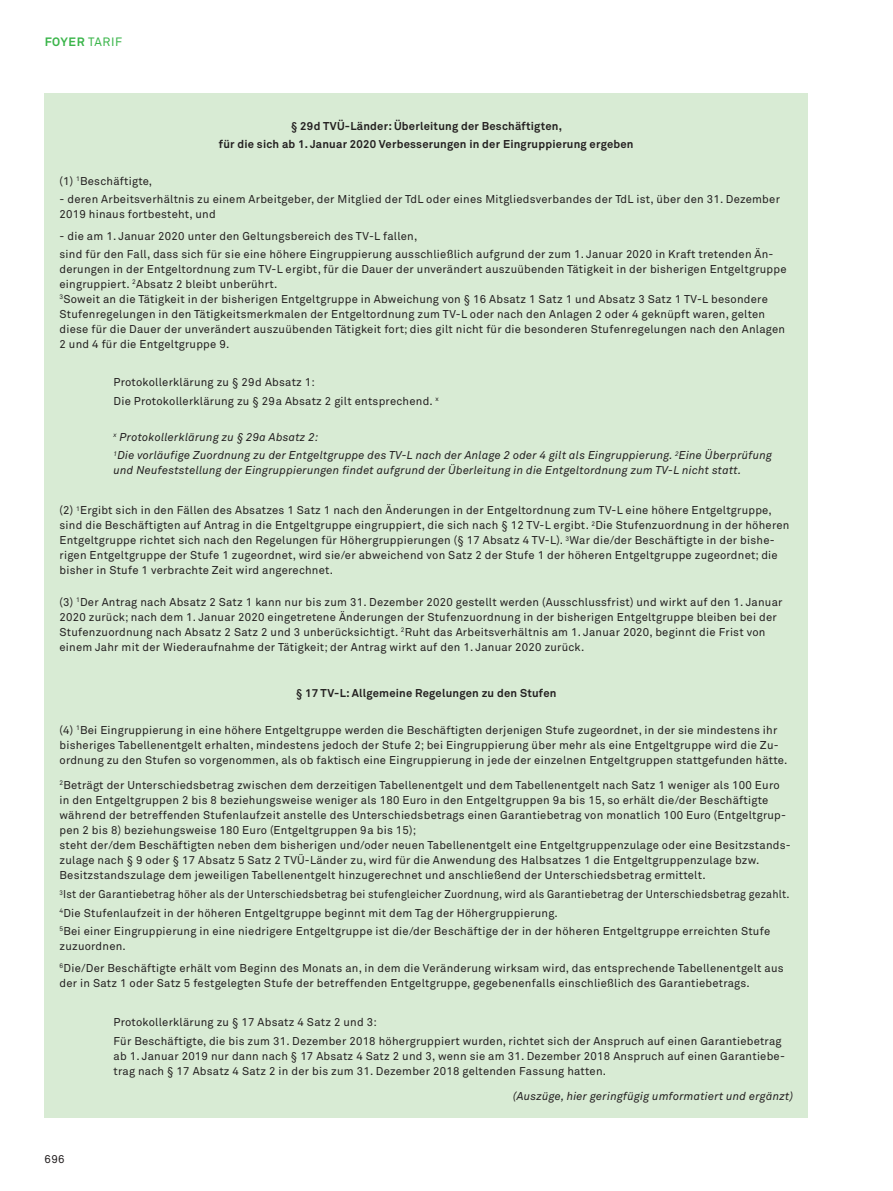
<style>
.page{position:relative;width:893px;height:1191px;background:#fff}
.page>*{position:absolute;margin:0;border:0;box-sizing:border-box;transform-origin:0 0}
.Kopfzeile_Foyer{font:700 12px "Akkurat Pro";letter-spacing:.045em;color:#3ab54a}
.Seitenzahl_links{font:11.25px/15px "Akkurat Pro";letter-spacing:.02em;color:#231f20}
.t1{font:italic 11.25px/15px "Akkurat Pro";letter-spacing:.02em;color:#231f20}
.t2{font:700 11.25px "Akkurat Pro";letter-spacing:.02em;color:#231f20}
.Seitenzahl_links-2{font:11.25px "Akkurat Pro";letter-spacing:.02em;color:#231f20;scale:.94 1}
.s1{font-weight:400}
</style>
<div class="page">
<div style="left:45px;top:94px;width:763px;height:1023px;background:#d8ebd4"></div>
<p class="Kopfzeile_Foyer" style="left:45px;top:34px;width:79px">FOYER <span class="s1">TARIF</span></p>
<p class="t2" style="left:291px;top:119px;width:272px">§ 29d TVÜ-Länder: Überleitung der Beschäftigten,</p>
<p class="t2" style="left:219px;top:138px;width:416px">für die sich ab 1. Januar 2020 Verbesserungen in der Eingruppierung ergeben</p>
<p class="Seitenzahl_links" style="left:60px;top:174px;width:94px">(1) <sup>1</sup>Beschäftigte,</p>
<p class="Seitenzahl_links" style="left:60px;top:192px;width:722px">- deren Arbeitsverhältnis zu einem Arbeitgeber, der Mitglied der TdL oder eines Mitgliedsverbandes der TdL ist, über den 31. Dezember<br>2019 hinaus fortbesteht, und</p>
<p class="Seitenzahl_links" style="left:60px;top:228px;width:359px">- die am 1. Januar 2020 unter den Geltungsbereich des TV-L fallen,</p>
<p class="Seitenzahl_links" style="left:60px;top:247px;width:728px">sind für den Fall, dass sich für sie eine höhere Eingruppierung ausschließlich aufgrund der zum 1. Januar 2020 in Kraft tretenden Än&shy;derungen in der Entgeltordnung zum TV-L ergibt, für die Dauer der unverändert auszuübenden Tätigkeit in der bisherigen Entgeltgruppe eingruppiert. <sup>2</sup>Absatz 2 bleibt unberührt.<br><sup>3</sup>Soweit an die Tätigkeit in der bisherigen Entgeltgruppe in Abweichung von § 16 Absatz 1 Satz 1 und Absatz 3 Satz 1 TV-L besondere Stufenregelungen in den Tätigkeitsmerkmalen der Entgeltordnung zum TV-L oder nach den Anlagen 2 oder 4 geknüpft waren, gelten diese für die Dauer der unverändert auszuübenden Tätigkeit fort; dies gilt nicht für die besonderen Stufenregelungen nach den Anlagen 2 und 4 für die Entgeltgruppe 9.</p>
<p class="Seitenzahl_links" style="left:114px;top:375px;width:203px">Protokollerklärung zu § 29d Absatz 1:</p>
<p class="Seitenzahl_links" style="left:114px;top:393px;width:327px">Die Protokollerklärung zu § 29a Absatz 2 gilt entsprechend. <sup>x</sup></p>
<p class="t1" style="left:114px;top:430px;width:206px"><sup>x</sup> Protokollerklärung zu § 29a Absatz 2:</p>
<p class="t1" style="left:114px;top:448px;width:660px"><sup>1</sup>Die vorläufige Zuordnung zu der Entgeltgruppe des TV-L nach der Anlage 2 oder 4 gilt als Eingruppierung. <sup>2</sup>Eine Überprüfung und Neufeststellung der Eingruppierungen findet aufgrund der Überleitung in die Entgeltordnung zum TV-L nicht statt.</p>
<p class="Seitenzahl_links" style="left:60px;top:503px;width:731px">(2) <sup>1</sup>Ergibt sich in den Fällen des Absatzes 1 Satz 1 nach den Änderungen in der Entgeltordnung zum TV-L eine höhere Entgeltgruppe, sind die Beschäftigten auf Antrag in die Entgeltgruppe eingruppiert, die sich nach § 12 TV-L ergibt. <sup>2</sup>Die Stufenzuordnung in der höheren Entgeltgruppe richtet sich nach den Regelungen für Höhergruppierungen (§ 17 Absatz 4 TV-L). <sup>3</sup>War die/der Beschäftigte in der bishe&shy;rigen Entgeltgruppe der Stufe 1 zugeordnet, wird sie/er abweichend von Satz 2 der Stufe 1 der höheren Entgeltgruppe zugeordnet; die bisher in Stufe 1 verbrachte Zeit wird angerechnet.</p>
<p class="Seitenzahl_links" style="left:60px;top:594px;width:724px">(3) <sup>1</sup>Der Antrag nach Absatz 2 Satz 1 kann nur bis zum 31. Dezember 2020 gestellt werden (Ausschlussfrist) und wirkt auf den 1. Januar 2020 zurück; nach dem 1. Januar 2020 eingetretene Änderungen der Stufenzuordnung in der bisherigen Entgeltgruppe bleiben bei der Stufenzuordnung nach Absatz 2 Satz 2 und 3 unberücksichtigt. <sup>2</sup>Ruht das Arbeitsverhältnis am 1. Januar 2020, beginnt die Frist von einem Jahr mit der Wiederaufnahme der Tätigkeit; der Antrag wirkt auf den 1. Januar 2020 zurück.</p>
<p class="t2" style="left:296px;top:686px;width:262px">§ 17 TV-L: Allgemeine Regelungen zu den Stufen</p>
<p class="Seitenzahl_links" style="left:60px;top:722px;width:729px">(4) <sup>1</sup>Bei Eingruppierung in eine höhere Entgeltgruppe werden die Beschäftigten derjenigen Stufe zugeordnet, in der sie mindestens ihr bisheriges Tabellenentgelt erhalten, mindestens jedoch der Stufe 2; bei Eingruppierung über mehr als eine Entgeltgruppe wird die Zu&shy;ordnung zu den Stufen so vorgenommen, als ob faktisch eine Eingruppierung in jede der einzelnen Entgeltgruppen stattgefunden hätte.</p>
<p class="Seitenzahl_links" style="left:60px;top:777px;width:733px"><sup>2</sup>Beträgt der Unterschiedsbetrag zwischen dem derzeitigen Tabellenentgelt und dem Tabellenentgelt nach Satz 1 weniger als 100 Euro in den Entgeltgruppen 2 bis 8 beziehungsweise weniger als 180 Euro in den Entgeltgruppen 9a bis 15, so erhält die/der Beschäftigte während der betreffenden Stufenlaufzeit anstelle des Unterschiedsbetrags einen Garantiebetrag von monatlich 100 Euro (Entgeltgrup&shy;pen 2 bis 8) beziehungsweise 180 Euro (Entgeltgruppen 9a bis 15);<br>steht der/dem Beschäftigten neben dem bisherigen und/oder neuen Tabellenentgelt eine Entgeltgruppenzulage oder eine Besitzstands&shy;zulage nach § 9 oder § 17 Absatz 5 Satz 2 TVÜ-Länder zu, wird für die Anwendung des Halbsatzes 1 die Entgeltgruppenzulage bzw.<br>Besitzstandszulage dem jeweiligen Tabellenentgelt hinzugerechnet und anschließend der Unterschiedsbetrag ermittelt.</p>
<p class="Seitenzahl_links-2" style="left:60px;top:888px;width:778px"><sup>3</sup>Ist der Garantiebetrag höher als der Unterschiedsbetrag bei stufengleicher Zuordnung, wird als Garantiebetrag der Unterschiedsbetrag gezahlt.</p>
<p class="Seitenzahl_links" style="left:60px;top:905px;width:500px"><sup>4</sup>Die Stufenlaufzeit in der höheren Entgeltgruppe beginnt mit dem Tag der Höhergruppierung.</p>
<p class="Seitenzahl_links" style="left:60px;top:923px;width:712px"><sup>5</sup>Bei einer Eingruppierung in eine niedrigere Entgeltgruppe ist die/der Beschäftige der in der höheren Entgeltgruppe erreichten Stufe zuzuordnen.</p>
<p class="Seitenzahl_links" style="left:60px;top:960px;width:726px"><sup>6</sup>Die/Der Beschäftigte erhält vom Beginn des Monats an, in dem die Veränderung wirksam wird, das entsprechende Tabellenentgelt aus der in Satz 1 oder Satz 5 festgelegten Stufe der betreffenden Entgeltgruppe, gegebenenfalls einschließlich des Garantiebetrags.</p>
<p class="Seitenzahl_links" style="left:114px;top:1015px;width:265px">Protokollerklärung zu § 17 Absatz 4 Satz 2 und 3:</p>
<p class="Seitenzahl_links" style="left:114px;top:1033px;width:673px">Für Beschäftigte, die bis zum 31. Dezember 2018 höhergruppiert wurden, richtet sich der Anspruch auf einen Garantiebetrag ab 1. Januar 2019 nur dann nach § 17 Absatz 4 Satz 2 und 3, wenn sie am 31. Dezember 2018 Anspruch auf einen Garantiebe&shy;trag nach § 17 Absatz 4 Satz 2 in der bis zum 31. Dezember 2018 geltenden Fassung hatten.</p>
<p class="t1" style="left:513px;top:1088px;width:281px">(Auszüge, hier geringfügig umformatiert und ergänzt)</p>
<p class="Seitenzahl_links" style="left:45px;top:1151px;width:21px">696</p>
</div>
